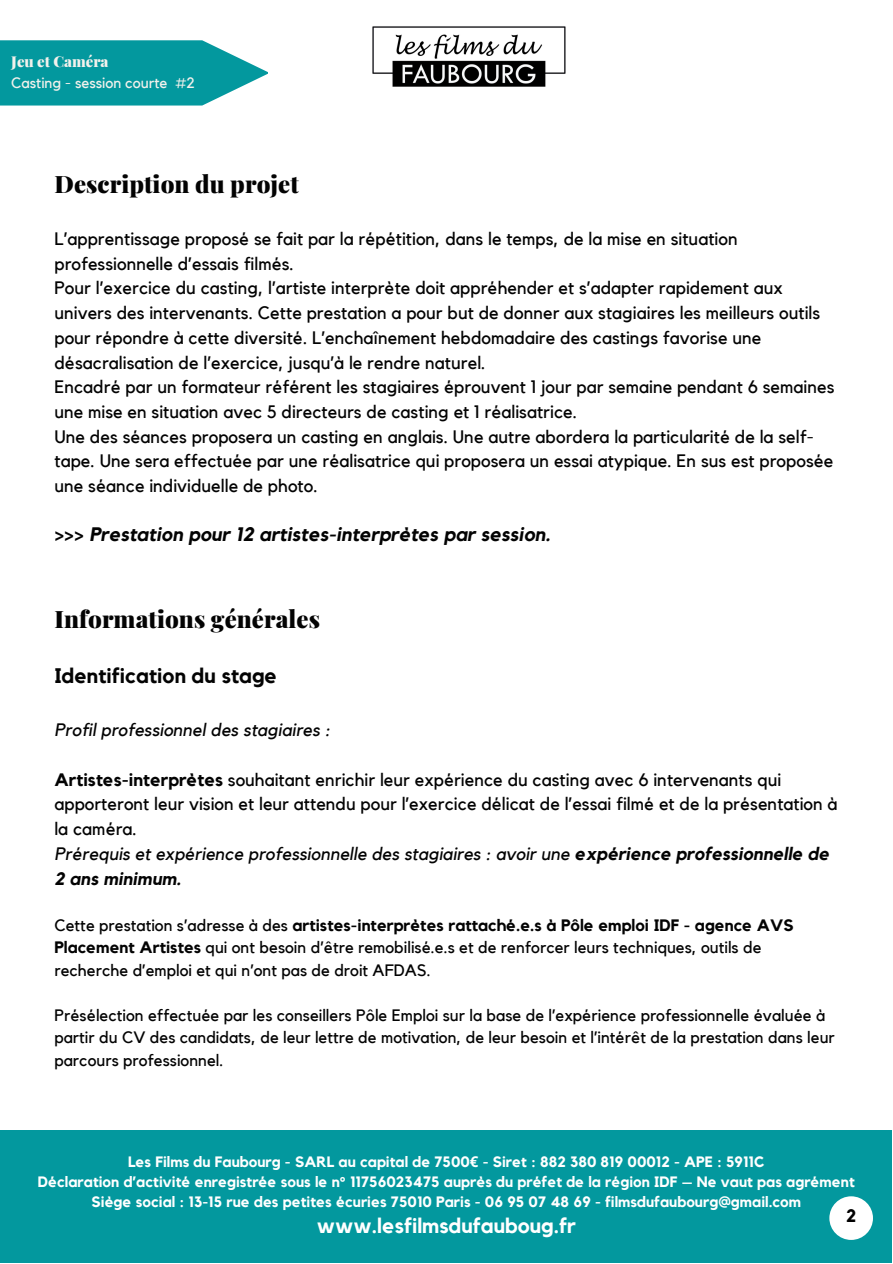
<style>
.page{position:relative;width:893px;height:1264px;background:#fff}
.page>*{position:absolute;margin:0;border:0;box-sizing:border-box;transform-origin:0 0}
.t1{font:900 24px "Playfair Display";letter-spacing:.005em;color:#030303}
.t2{font:700 21px "Kollektif";letter-spacing:.005em;color:#fff}
.t3{font:700 21px "Kollektif";letter-spacing:.005em;color:#030303}
.t4{font:italic 700 19.5px "Kollektif";letter-spacing:.005em;color:#030303}
.t5{font:18px/24.8px "Kollektif";letter-spacing:.005em;color:#030303}
.t6{font:italic 18px "Kollektif";letter-spacing:.005em;color:#030303}
.t7{font:700 18px "Kollektif";color:#000}
.t8{font:16.5px/22.5px "Kollektif";letter-spacing:.005em;color:#030303}
.t9{font:700 15px/20.2px "Kollektif";letter-spacing:.005em;color:#fff;text-align:center}
.t10{font:15px "Kollektif";color:#f2f1ec}
.t11{font:900 15px "Playfair Display";color:#f2f1ec}
.s1{font-style:normal}
.s2{font-weight:700}
.s3{font-style:italic}
.s4{font-weight:700;font-style:italic}
.s5{font-family:"Noto Sans"}
</style>
<div class="page">
<div style="left:0;top:1130px;width:891px;height:132px;background:#03989e"></div>
<div style="left:829px;top:1196px;width:43px;height:43px;background:#fff;border-radius:50%"></div>
<img style="left:372px;top:26px;width:194px;height:61px">
<svg style="left:0;top:40px;width:268px;height:65px;background:#20a4a9"></svg>
<p class="t11" style="left:11px;top:51px;width:99px">Jeu et Caméra</p>
<p class="t10" style="left:11px;top:75px;width:185px">Casting - session courte #2</p>
<h1 class="t1" style="left:54px;top:167px;width:246px">Description du projet</h1>
<p class="t5" style="left:54px;top:227px;width:781px">L’apprentissage proposé se fait par la répétition, dans le temps, de la mise en situation professionnelle d’essais filmés.<br>Pour l’exercice du casting, l’artiste interprète doit appréhender et s’adapter rapidement aux univers des intervenants. Cette prestation a pour but de donner aux stagiaires les meilleurs outils pour répondre à cette diversité. L’enchaînement hebdomadaire des castings favorise une désacralisation de l’exercice, jusqu’à le rendre naturel.<br>Encadré par un formateur référent les stagiaires éprouvent 1 jour par semaine pendant 6 semaines une mise en situation avec 5 directeurs de casting et 1 réalisatrice.<br>Une des séances proposera un casting en anglais. Une autre abordera la particularité de la self&shy;tape. Une sera effectuée par une réalisatrice qui proposera un essai atypique. En sus est proposée une séance individuelle de photo.</p>
<p class="t4" style="left:54px;top:525px;width:497px"><span class="s1">&gt;&gt;&gt;</span> Prestation pour 12 artistes-interprètes par session.</p>
<h1 class="t1" style="left:54px;top:602px;width:267px">Informations générales</h1>
<p class="t3" style="left:54px;top:666px;width:224px">Identification du stage</p>
<p class="t6" style="left:54px;top:721px;width:277px">Profil professionnel des stagiaires :</p>
<p class="t5" style="left:54px;top:767px;width:784px"><span class="s2">Artistes-interprètes</span> souhaitant enrichir leur expérience du casting avec 6 intervenants qui apporteront leur vision et leur attendu pour l’exercice délicat de l’essai filmé et de la présentation à la caméra.<br><span class="s3">Prérequis et expérience professionnelle des stagiaires : avoir une</span> <span class="s4">expérience professionnelle de 2 ans minimum.</span></p>
<p class="t8" style="left:54px;top:914px;width:740px">Cette prestation s’adresse à des <span class="s2">artistes-interprètes rattaché.e.s à Pôle emploi IDF - agence AVS<br>Placement Artistes</span> qui ont besoin d’être remobilisé.e.s et de renforcer leurs techniques, outils de recherche d’emploi et qui n’ont pas de droit AFDAS.</p>
<p class="t8" style="left:54px;top:1004px;width:781px">Présélection effectuée par les conseillers Pôle Emploi sur la base de l’expérience professionnelle évaluée à partir du CV des candidats, de leur lettre de motivation, de leur besoin et l’intérêt de la prestation dans leur parcours professionnel.</p>
<p class="t9" style="left:38px;top:1151px;width:818px">Les Films du Faubourg - SARL au capital de 7500<span class="s5">€</span> - Siret : 882 380 819 00012 - APE : 5911C<br>Déclaration d’activité enregistrée sous le n° 11756023475 auprès du préfet de la région IDF – Ne vaut pas agrément<br>Siège social : 13-15 rue des petites écuries 75010 Paris - 06 95 07 48 69 - filmsdufaubourg@gmail.com</p>
<p class="t2" style="left:317px;top:1215px;width:260px">www.lesfilmsdufauboug.fr</p>
<p class="t7" style="left:846px;top:1207px;width:12px">2</p>
</div>
